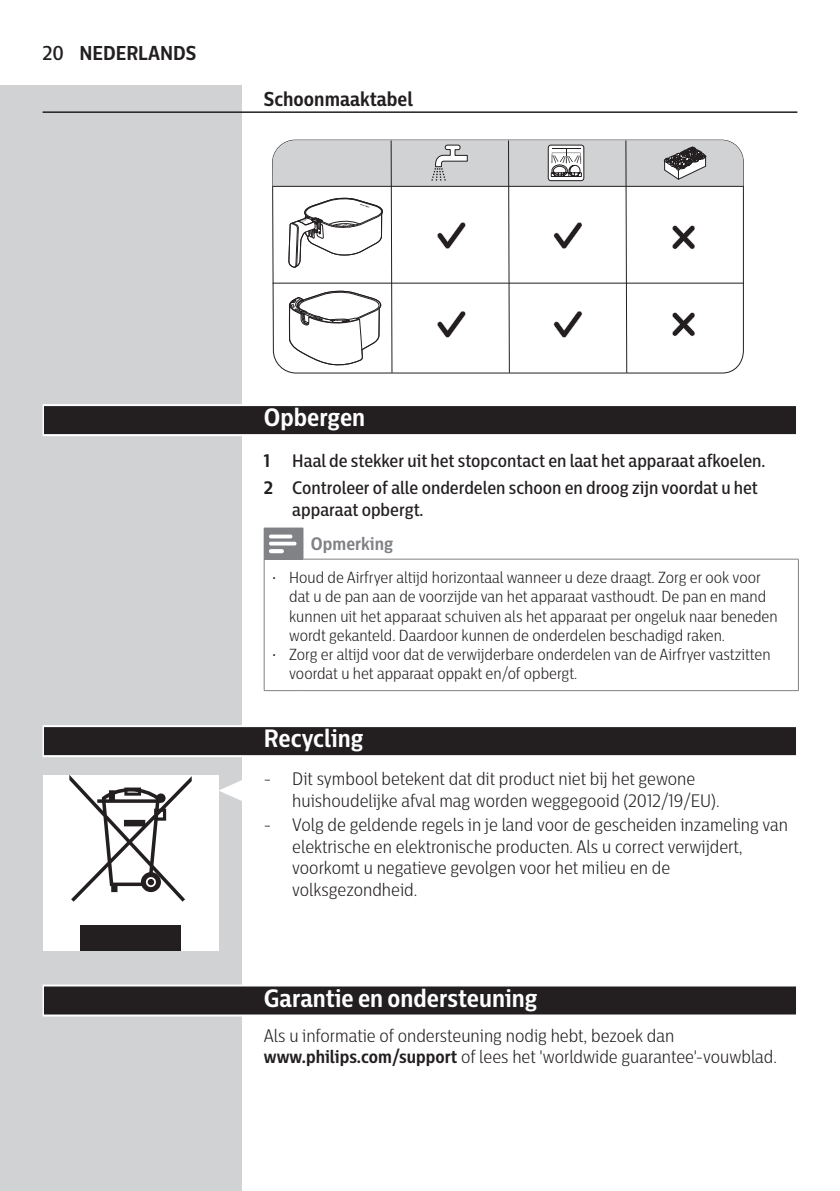
<style>
.page{position:relative;width:840px;height:1191px;background:#fff}
.page>*{position:absolute;margin:0;border:0;box-sizing:border-box;transform-origin:0 0}
.t1{font:700 25px "Centrale Sans Cnd";color:#fff}
.t2{font:700 20px "Centrale Sans Cnd";color:#231f20}
.t3{font:300 18px/21.6px "Centrale Sans Cnd";color:#231f20}
.t4{font:500 18px/27.2px "Centrale Sans Cnd";color:#231f20}
.t5{font:700 18px "Centrale Sans Cnd";color:#808285}
.t6{font:300 16px/19.2px "Centrale Sans Cnd";color:#231f20}
.s1{font-weight:500}
.s2{font-weight:700}
.s3{font-size:14.2px}
</style>
<div class="page">
<div style="left:0;top:85px;width:241px;height:1106px;background:#d1d2d4"></div>
<hr style="left:43px;top:111px;width:754px;height:2px;background:#231f20">
<svg style="left:43px;top:404px;width:753px;height:32px"></svg>
<div style="left:44px;top:406px;width:751px;height:28px;background:#231f20"></div>
<svg style="left:43px;top:725px;width:753px;height:32px"></svg>
<div style="left:44px;top:727px;width:751px;height:28px;background:#231f20"></div>
<svg style="left:43px;top:984px;width:753px;height:32px"></svg>
<div style="left:44px;top:986px;width:751px;height:28px;background:#231f20"></div>
<svg style="left:272px;top:140px;width:471px;height:234px"></svg>
<div style="left:264px;top:528px;width:39px;height:31px;background:#808285"></div>
<hr style="left:797px;top:559px;width:1px;height:131px;background:#808285">
<hr style="left:264px;top:559px;width:1px;height:131px;background:#808285">
<hr style="left:264px;top:690px;width:39px;height:1px;background:#808285">
<hr style="left:303px;top:690px;width:495px;height:1px;background:#808285">
<hr style="left:302px;top:559px;width:496px;height:1px;background:#808285">
<svg style="left:269px;top:534px;width:27px;height:19px"></svg>
<svg style="left:218px;top:779px;width:24px;height:23px"></svg>
<div style="left:43px;top:774px;width:175px;height:176px;background:#fff"></div>
<div style="left:80px;top:925px;width:101px;height:25px;background:#231f20"></div>
<svg style="left:69px;top:774px;width:123px;height:127px"></svg>
<p class="t2" style="left:43px;top:44px;width:155px"><span class="s1">20</span> NEDERLANDS</p>
<p class="t2" style="left:264px;top:90px;width:150px">Schoonmaaktabel</p>
<h1 class="t1" style="left:264px;top:406px;width:103px">Opbergen</h1>
<p class="t4" style="left:264px;top:447px;width:503px"><span class="s2">1</span> Haal de stekker uit het stopcontact en laat het apparaat afkoelen.<br><span class="s2">2</span> Controleer of alle onderdelen schoon en droog zijn voordat u het</p>
<p class="t4" style="left:292px;top:496px;width:133px">apparaat opbergt.</p>
<p class="t5" style="left:311px;top:536px;width:84px">Opmerking</p>
<p class="t6" style="left:289px;top:568px;width:489px;text-indent:-17px"><span class="s3">•</span> Houd de Airfryer altijd horizontaal wanneer u deze draagt. Zorg er ook voor dat u de pan aan de voorzijde van het apparaat vasthoudt. De pan en mand kunnen uit het apparaat schuiven als het apparaat per ongeluk naar beneden wordt gekanteld. Daardoor kunnen de onderdelen beschadigd raken.</p>
<p class="t6" style="left:289px;top:645px;width:482px;text-indent:-17px"><span class="s3">•</span> Zorg er altijd voor dat de verwijderbare onderdelen van de Airfryer vastzitten voordat u het apparaat oppakt en/of opbergt.</p>
<h1 class="t1" style="left:264px;top:727px;width:101px">Recycling</h1>
<p class="t3" style="left:292px;top:768px;width:428px;text-indent:-28px">- Dit symbool betekent dat dit product niet bij het gewone huishoudelijke afval mag worden weggegooid (2012/19/EU).</p>
<p class="t3" style="left:292px;top:814px;width:497px;text-indent:-28px">- Volg de geldende regels in je land voor de gescheiden inzameling van elektrische en elektronische producten. Als u correct verwijdert, voorkomt u negatieve gevolgen voor het milieu en de volksgezondheid.</p>
<h1 class="t1" style="left:264px;top:986px;width:275px">Garantie en ondersteuning</h1>
<p class="t3" style="left:264px;top:1025px;width:514px">Als u informatie of ondersteuning nodig hebt, bezoek dan <span class="s2">www.philips.com/support</span> of lees het 'worldwide guarantee'-vouwblad.</p>
</div>
